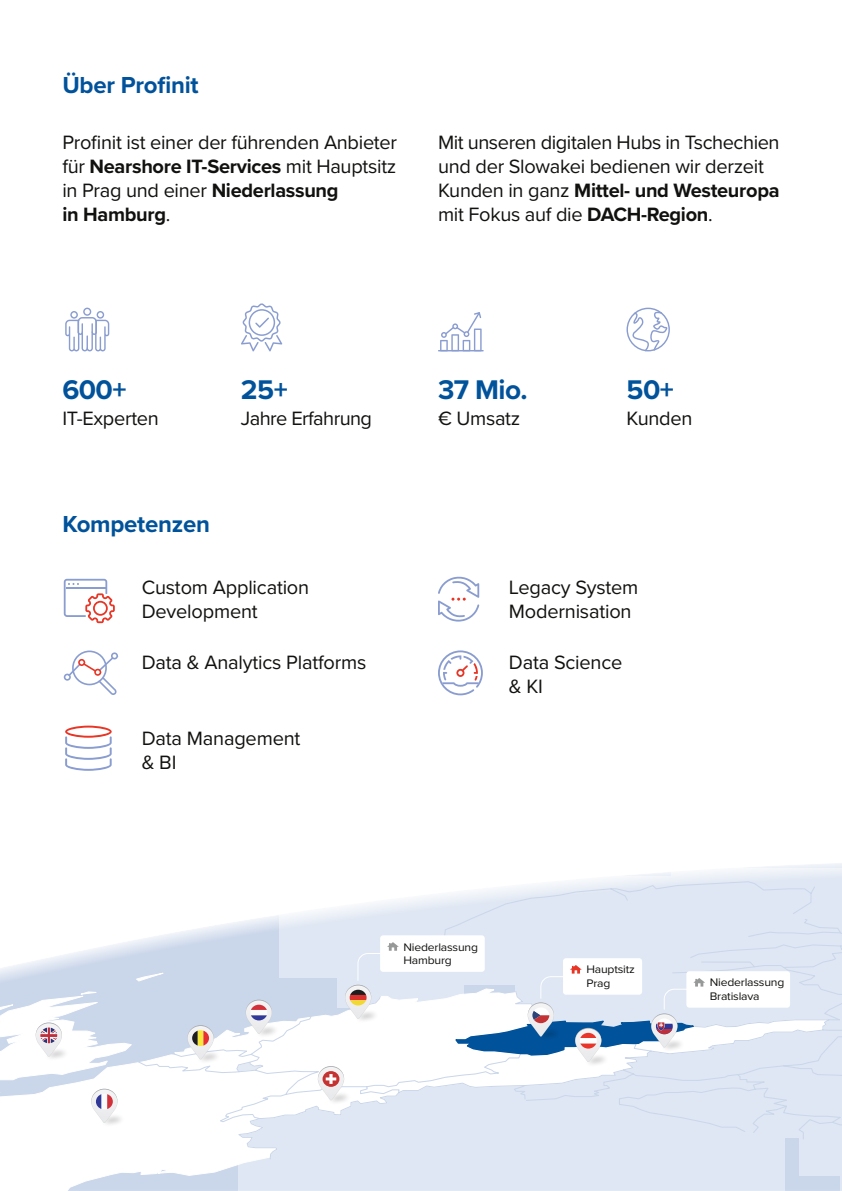
<style>
.page{position:relative;width:842px;height:1191px;background:#fff}
.page>*{position:absolute;margin:0;border:0;box-sizing:border-box;transform-origin:0 0}
.t1{font:700 28px "Proxima Nova";letter-spacing:-.02em;color:#00529b}
.t2{font:700 24px "Proxima Nova";letter-spacing:-.01em;color:#00529b}
.t3{font:20px/24px "Proxima Nova";letter-spacing:-.015em;color:#11110f}
.t4{font:11.4px "Proxima Nova";letter-spacing:-.015em;color:#11110f;scale:1.07 1}
.s1{font-weight:700}
</style>
<div class="page">
<svg style="left:438px;top:576px;width:41px;height:45px"></svg>
<svg style="left:64px;top:650px;width:54px;height:45px"></svg>
<svg style="left:438px;top:650px;width:45px;height:45px"></svg>
<svg style="left:64px;top:579px;width:51px;height:44px"></svg>
<svg style="left:65px;top:725px;width:47px;height:46px"></svg>
<svg style="left:0;top:868px;width:842px;height:323px"></svg>
<svg style="left:65px;top:308px;width:44px;height:43px"></svg>
<hr style="left:438px;top:350px;width:46px;height:1px;background:#8a9dd0">
<svg style="left:440px;top:312px;width:42px;height:38px"></svg>
<svg style="left:626px;top:308px;width:44px;height:43px"></svg>
<svg style="left:241px;top:303px;width:41px;height:48px"></svg>
<p class="t2" style="left:62px;top:67px;width:138px">Über Profinit</p>
<p class="t3" style="left:62px;top:129px;width:336px">Profinit ist einer der führenden Anbieter für <span class="s1">Nearshore IT-Services</span> mit Hauptsitz in Prag und einer <span class="s1">Niederlassung<br>in Hamburg</span>.</p>
<p class="t3" style="left:438px;top:129px;width:343px">Mit unseren digitalen Hubs in Tschechien und der Slowakei bedienen wir derzeit Kunden in ganz <span class="s1">Mittel- und Westeuropa </span>mit Fokus auf die <span class="s1">DACH-Region</span>.</p>
<p class="t1" style="left:62px;top:369px;width:66px">600+</p>
<p class="t1" style="left:241px;top:369px;width:48px">25+</p>
<p class="t1" style="left:438px;top:369px;width:91px">37 Mio.</p>
<p class="t1" style="left:626px;top:369px;width:49px">50+</p>
<p class="t3" style="left:62px;top:406px;width:98px">IT-Experten</p>
<p class="t3" style="left:241px;top:406px;width:133px">Jahre Erfahrung</p>
<p class="t3" style="left:438px;top:406px;width:84px">€ Umsatz</p>
<p class="t3" style="left:626px;top:406px;width:67px">Kunden</p>
<p class="t2" style="left:62px;top:506px;width:149px">Kompetenzen</p>
<p class="t3" style="left:142px;top:575px;width:169px">Custom Application<br>Development</p>
<p class="t3" style="left:142px;top:650px;width:226px">Data &amp; Analytics Platforms</p>
<p class="t3" style="left:142px;top:725px;width:160px">Data Management &amp; BI</p>
<p class="t3" style="left:509px;top:575px;width:131px">Legacy System<br>Modernisation</p>
<p class="t3" style="left:509px;top:650px;width:115px">Data Science &amp; KI</p>
<p class="t4" style="left:403px;top:938px;width:71px">Niederlassung</p>
<p class="t4" style="left:403px;top:952px;width:47px">Hamburg</p>
<p class="t4" style="left:586px;top:961px;width:47px">Hauptsitz</p>
<p class="t4" style="left:586px;top:974px;width:24px">Prag</p>
<p class="t4" style="left:710px;top:974px;width:71px">Niederlassung</p>
<p class="t4" style="left:710px;top:987px;width:48px">Bratislava</p>
</div>
